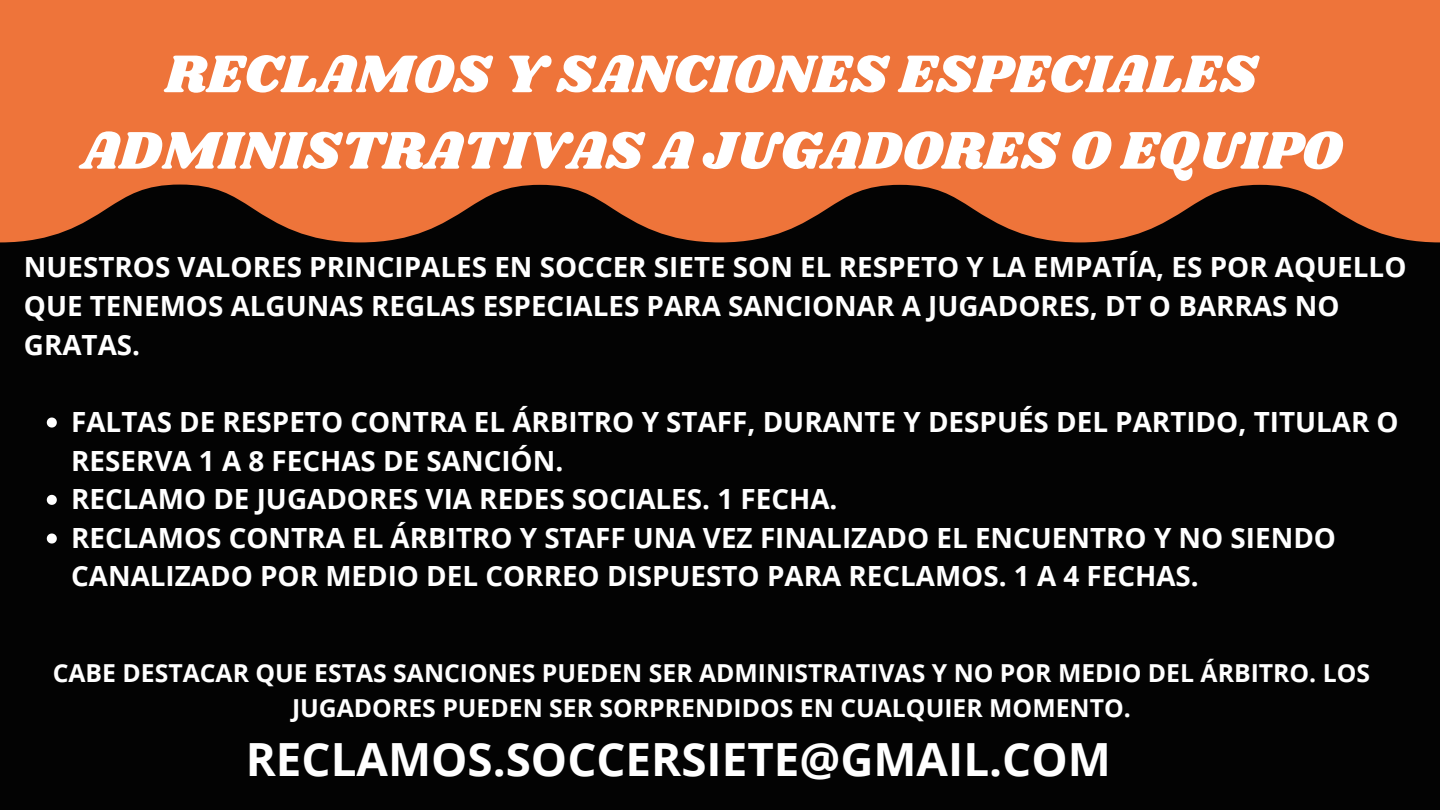
<style>
.page{position:relative;width:1440px;height:810px;background:#030303}
.page>*{position:absolute;margin:0;border:0;box-sizing:border-box;transform-origin:0 0}
.t1{font:55px/76.5px "Shrikhand";color:#fff;text-align:center}
.t2{font:700 45.7px "Open Sans";color:#fff}
.t3{font:700 27.8px/38.7px "Open Sans";color:#fff}
.t4{font:700 24.8px/34.5px "Open Sans";color:#fff;text-align:center}
</style>
<div class="page">
<svg style="left:0;top:0;width:1440px;height:242px;background:#d46734"></svg>
<svg style="left:47px;top:418px;width:10px;height:10px"></svg>
<svg style="left:47px;top:495px;width:10px;height:10px"></svg>
<svg style="left:47px;top:534px;width:10px;height:10px"></svg>
<h1 class="t1" style="left:81px;top:38px;width:1262px">RECLAMOS Y SANCIONES ESPECIALES<br>ADMINISTRATIVAS A JUGADORES O EQUIPO</h1>
<h3 class="t3" style="left:24px;top:247px;width:1384px">NUESTROS VALORES PRINCIPALES EN SOCCER SIETE SON EL RESPETO Y LA EMPATÍA, ES POR AQUELLO<br>QUE TENEMOS ALGUNAS REGLAS ESPECIALES PARA SANCIONAR A JUGADORES, DT O BARRAS NO<br>GRATAS.</h3>
<h4 class="t3" style="left:71px;top:402px;width:1329px">FALTAS DE RESPETO CONTRA EL ÁRBITRO Y STAFF, DURANTE Y DESPUÉS DEL PARTIDO, TITULAR O<br>RESERVA 1 A 8 FECHAS DE SANCIÓN.</h4>
<h4 class="t3" style="left:71px;top:479px;width:768px">RECLAMO DE JUGADORES VIA REDES SOCIALES. 1 FECHA.</h4>
<h4 class="t3" style="left:71px;top:518px;width:1266px">RECLAMOS CONTRA EL ÁRBITRO Y STAFF UNA VEZ FINALIZADO EL ENCUENTRO Y NO SIENDO<br>CANALIZADO POR MEDIO DEL CORREO DISPUESTO PARA RECLAMOS. 1 A 4 FECHAS.</h4>
<p class="t4" style="left:53px;top:655px;width:1319px">CABE DESTACAR QUE ESTAS SANCIONES PUEDEN SER ADMINISTRATIVAS Y NO POR MEDIO DEL ÁRBITRO. LOS<br>JUGADORES PUEDEN SER SORPRENDIDOS EN CUALQUIER MOMENTO.</p>
<h2 class="t2" style="left:246px;top:727px;width:867px">RECLAMOS.SOCCERSIETE@GMAIL.COM</h2>
</div>
